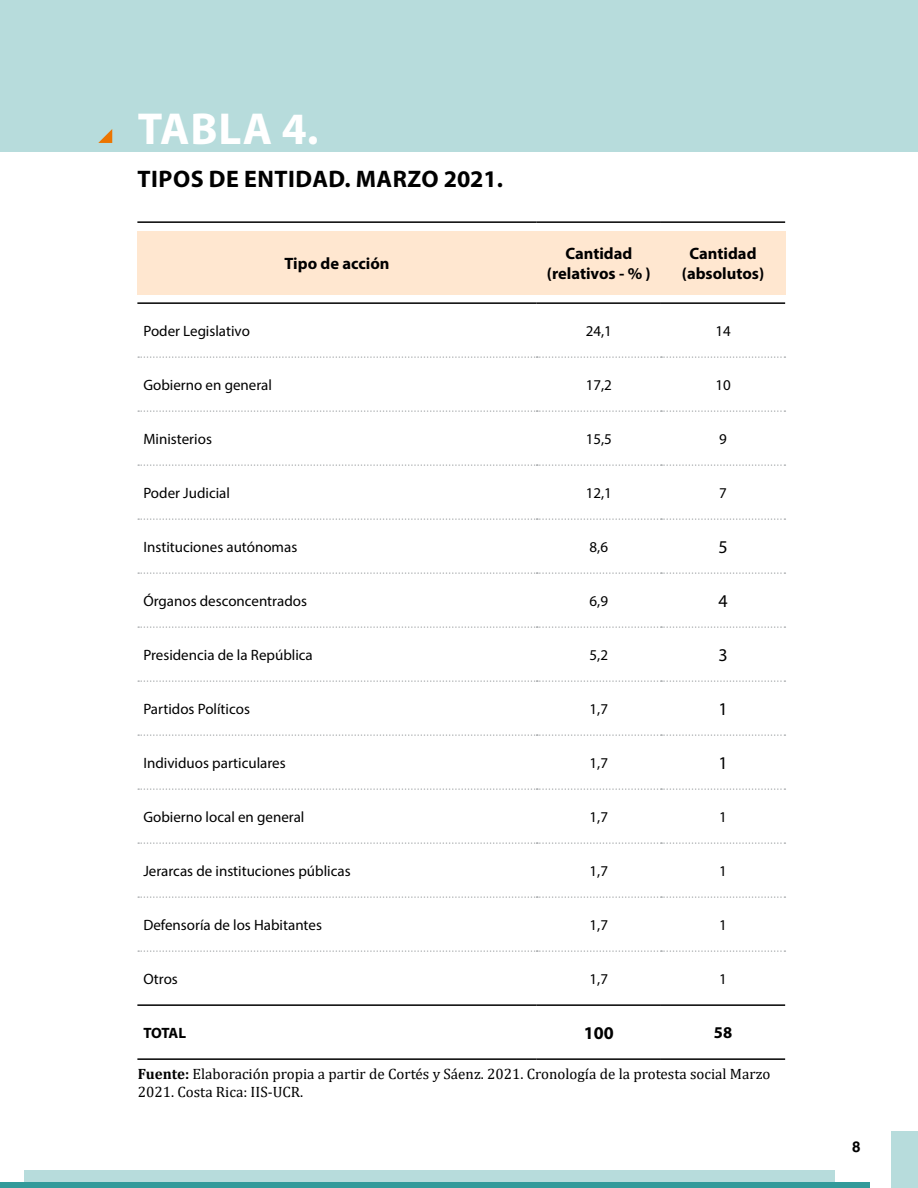
<style>
.page{position:relative;width:918px;height:1188px;background:#fff}
.page>*{position:absolute;margin:0;border:0;box-sizing:border-box;transform-origin:0 0}
.t1{font:700 45px "Myriad Pro";letter-spacing:.02em;color:#fff}
.t2{font:700 24px "Myriad Pro";letter-spacing:.02em;color:#000}
.t3{font:18px "Myriad Pro";color:#000}
.t4{font:700 18px "Myriad Pro";color:#000}
.t5{font:700 16.5px/19.5px "Myriad Pro";color:#000;text-align:center}
.t6{font:15px "Myriad Pro";color:#000}
.t7{font:15px/18px "Cambria";color:#000}
.t8{font:700 15px "Myriad Pro";letter-spacing:-.03em;color:#000}
.t9{font:700 15px "Helvetica LT Std";color:#000}
.s1{font-weight:700}
</style>
<div class="page">
<div style="left:24px;top:1171px;width:810px;height:17px;background:#b7dcdc"></div>
<div style="left:891px;top:1132px;width:27px;height:56px;background:#b7dcdc"></div>
<div style="left:0;top:1182px;width:869px;height:6px;background:#329a9a"></div>
<div style="left:137px;top:231px;width:649px;height:63px;background:#ffe7d0"></div>
<svg style="left:138px;top:356px;width:647px;height:2px"></svg>
<svg style="left:138px;top:410px;width:647px;height:2px"></svg>
<svg style="left:138px;top:464px;width:647px;height:2px"></svg>
<svg style="left:138px;top:518px;width:647px;height:2px"></svg>
<svg style="left:138px;top:572px;width:647px;height:2px"></svg>
<svg style="left:138px;top:626px;width:647px;height:2px"></svg>
<svg style="left:138px;top:680px;width:647px;height:2px"></svg>
<svg style="left:138px;top:734px;width:647px;height:2px"></svg>
<svg style="left:138px;top:788px;width:647px;height:2px"></svg>
<svg style="left:138px;top:842px;width:647px;height:2px"></svg>
<svg style="left:138px;top:896px;width:647px;height:2px"></svg>
<svg style="left:138px;top:950px;width:647px;height:2px"></svg>
<hr style="left:137px;top:221px;width:400px;height:2px;background:#000">
<hr style="left:537px;top:221px;width:124px;height:2px;background:#000">
<hr style="left:661px;top:221px;width:124px;height:2px;background:#000">
<hr style="left:137px;top:302px;width:400px;height:2px;background:#000">
<hr style="left:537px;top:302px;width:124px;height:2px;background:#000">
<hr style="left:661px;top:302px;width:124px;height:2px;background:#000">
<hr style="left:137px;top:1058px;width:400px;height:2px;background:#000">
<hr style="left:537px;top:1058px;width:124px;height:2px;background:#000">
<hr style="left:661px;top:1058px;width:124px;height:2px;background:#000">
<hr style="left:137px;top:1004px;width:400px;height:2px;background:#000">
<hr style="left:537px;top:1004px;width:124px;height:2px;background:#000">
<hr style="left:661px;top:1004px;width:124px;height:2px;background:#000">
<div style="left:0;top:0;width:918px;height:152px;background:#b7dcdc"></div>
<svg style="left:98px;top:129px;width:14px;height:14px"></svg>
<h1 class="t1" style="left:138px;top:99px;width:182px">TABLA 4.</h1>
<h2 class="t2" style="left:138px;top:163px;width:367px">TIPOS DE ENTIDAD. MARZO 2021.</h2>
<p class="t5" style="left:285px;top:253px;width:106px">Tipo de acción</p>
<p class="t5" style="left:547px;top:243px;width:105px">Cantidad (relativos - % )</p>
<p class="t5" style="left:682px;top:243px;width:84px">Cantidad (absolutos)</p>
<p class="t6" style="left:143px;top:321px;width:108px">Poder Legislativo</p>
<p class="t6" style="left:586px;top:321px;width:28px">24,1</p>
<p class="t6" style="left:715px;top:321px;width:17px">14</p>
<p class="t6" style="left:143px;top:375px;width:130px">Gobierno en general</p>
<p class="t6" style="left:586px;top:375px;width:28px">17,2</p>
<p class="t6" style="left:715px;top:375px;width:17px">10</p>
<p class="t6" style="left:143px;top:429px;width:70px">Ministerios</p>
<p class="t6" style="left:586px;top:429px;width:28px">15,5</p>
<p class="t6" style="left:719px;top:429px;width:9px">9</p>
<p class="t6" style="left:143px;top:483px;width:88px">Poder Judicial</p>
<p class="t6" style="left:586px;top:483px;width:28px">12,1</p>
<p class="t6" style="left:719px;top:483px;width:9px">7</p>
<p class="t6" style="left:143px;top:537px;width:155px">Instituciones autónomas</p>
<p class="t6" style="left:590px;top:537px;width:20px">8,6</p>
<p class="t3" style="left:718px;top:536px;width:11px">5</p>
<p class="t6" style="left:143px;top:591px;width:165px">Órganos desconcentrados</p>
<p class="t6" style="left:590px;top:591px;width:20px">6,9</p>
<p class="t3" style="left:718px;top:590px;width:11px">4</p>
<p class="t6" style="left:143px;top:645px;width:171px">Presidencia de la República</p>
<p class="t6" style="left:590px;top:645px;width:20px">5,2</p>
<p class="t3" style="left:718px;top:644px;width:11px">3</p>
<p class="t6" style="left:143px;top:699px;width:108px">Partidos Políticos</p>
<p class="t6" style="left:590px;top:699px;width:20px">1,7</p>
<p class="t3" style="left:718px;top:698px;width:11px">1</p>
<p class="t6" style="left:143px;top:753px;width:144px">Individuos particulares</p>
<p class="t6" style="left:590px;top:753px;width:20px">1,7</p>
<p class="t3" style="left:718px;top:752px;width:11px">1</p>
<p class="t6" style="left:143px;top:807px;width:163px">Gobierno local en general</p>
<p class="t6" style="left:590px;top:807px;width:20px">1,7</p>
<p class="t6" style="left:719px;top:807px;width:9px">1</p>
<p class="t6" style="left:143px;top:861px;width:209px">Jerarcas de instituciones públicas</p>
<p class="t6" style="left:590px;top:861px;width:20px">1,7</p>
<p class="t6" style="left:719px;top:861px;width:9px">1</p>
<p class="t6" style="left:143px;top:915px;width:180px">Defensoría de los Habitantes</p>
<p class="t6" style="left:590px;top:915px;width:20px">1,7</p>
<p class="t6" style="left:719px;top:915px;width:9px">1</p>
<p class="t6" style="left:143px;top:969px;width:36px">Otros</p>
<p class="t6" style="left:590px;top:969px;width:20px">1,7</p>
<p class="t6" style="left:719px;top:969px;width:9px">1</p>
<p class="t8" style="left:143px;top:1023px;width:44px">TOTAL</p>
<p class="t4" style="left:584px;top:1021px;width:31px">100</p>
<p class="t5" style="left:714px;top:1022px;width:20px">58</p>
<p class="t7" style="left:138px;top:1064px;width:634px"><span class="s1">Fuente:</span> Elaboración propia a partir de Cortés y Sáenz. 2021. Cronología de la protesta social Marzo<br>2021. Costa Rica: IIS-UCR.</p>
<p class="t9" style="left:852px;top:1138px;width:10px">8</p>
</div>
